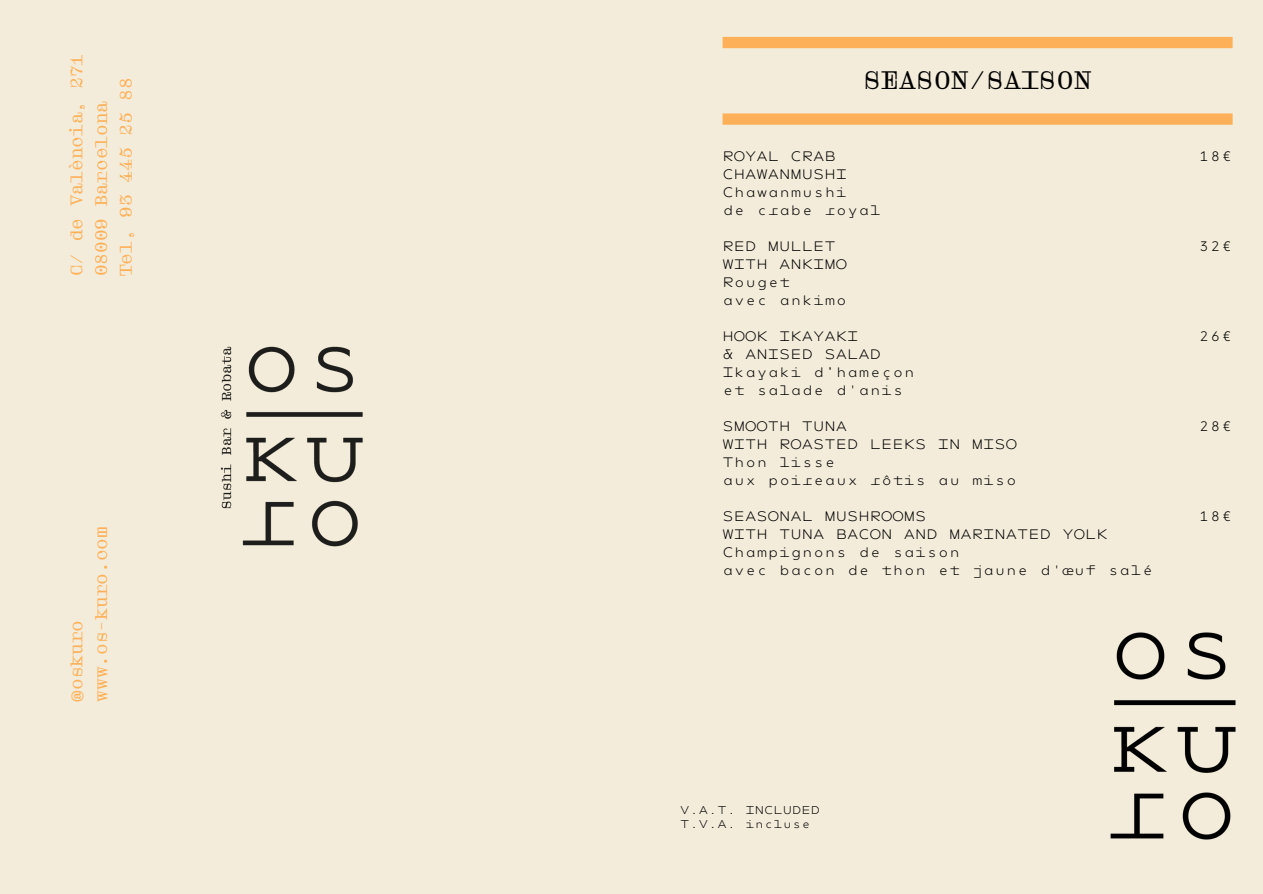
<style>
.page{position:relative;width:1263px;height:894px;background:#fff}
.page>*{position:absolute;margin:0;border:0;box-sizing:border-box;transform-origin:0 0}
.t1{font:27px "Droulers WEB";color:#000}
.t2{font:18px/24.8px "Droulers WEB";color:#fdb057}
.t3{font:100 13.5px "NEXT Pan Mono";color:#000}
.t4{font:100 11.1px "NEXT Pan Mono";color:#000}
</style>
<div class="page">
<div style="left:0;top:0;width:1263px;height:893px;background:#f4ecda"></div>
<img style="left:220px;top:346px;width:143px;height:201px">
<div style="left:723px;top:113px;width:510px;height:12px;background:#fdb057"></div>
<img style="left:1110px;top:632px;width:126px;height:208px">
<div style="left:723px;top:37px;width:510px;height:11px;background:#fdb057"></div>
<p class="t2" style="left:65px;top:276px;width:224px;rotate:-90deg">C/ de València, 271<br>08009 Barcelona</p>
<p class="t2" style="left:65px;top:701px;width:83px;rotate:-90deg">@oskuro</p>
<p class="t2" style="left:89px;top:701px;width:177px;rotate:-90deg">www.os-kuro.com</p>
<p class="t2" style="left:114px;top:276px;width:200px;rotate:-90deg">Tel, 93 445 25 88</p>
<p class="t1" style="left:864px;top:66px;width:229px">SEASON/SAISON</p>
<p class="t3" style="left:723px;top:149px;width:115px">ROYAL CRAB</p>
<p class="t3" style="left:723px;top:167px;width:126px">CHAWANMUSHI</p>
<p class="t3" style="left:723px;top:185px;width:126px">Chawanmushi</p>
<p class="t3" style="left:723px;top:203px;width:160px">de crabe royal</p>
<p class="t3" style="left:723px;top:239px;width:115px">RED MULLET</p>
<p class="t3" style="left:723px;top:257px;width:126px">WITH ANKIMO</p>
<p class="t3" style="left:723px;top:275px;width:70px">Rouget</p>
<p class="t3" style="left:723px;top:293px;width:126px">avec ankimo</p>
<p class="t3" style="left:723px;top:329px;width:138px">HOOK IKAYAKI</p>
<p class="t3" style="left:723px;top:347px;width:160px">&amp; ANISED SALAD</p>
<p class="t3" style="left:723px;top:365px;width:194px">Ikayaki d’hameçon</p>
<p class="t3" style="left:723px;top:383px;width:183px">et salade d'anis</p>
<p class="t3" style="left:723px;top:419px;width:126px">SMOOTH TUNA</p>
<p class="t3" style="left:723px;top:437px;width:296px">WITH ROASTED LEEKS IN MISO</p>
<p class="t3" style="left:723px;top:454px;width:115px">Thon lisse</p>
<p class="t3" style="left:723px;top:472px;width:296px">aux poireaux rôtis au miso</p>
<p class="t3" style="left:723px;top:508px;width:206px">SEASONAL MUSHROOMS</p>
<p class="t3" style="left:723px;top:526px;width:387px">WITH TUNA BACON AND MARINATED YOLK</p>
<p class="t3" style="left:723px;top:544px;width:240px">Champignons de saison</p>
<p class="t3" style="left:723px;top:562px;width:432px">avec bacon de thon et jaune d'œuf salé</p>
<p class="t4" style="left:680px;top:803px;width:142px">V.A.T. INCLUDED</p>
<p class="t4" style="left:680px;top:817px;width:132px">T.V.A. incluse</p>
<p class="t3" style="left:1198px;top:149px;width:36px">18€</p>
<p class="t3" style="left:1198px;top:239px;width:36px">32€</p>
<p class="t3" style="left:1198px;top:329px;width:36px">26€</p>
<p class="t3" style="left:1198px;top:419px;width:36px">28€</p>
<p class="t3" style="left:1198px;top:508px;width:36px">18€</p>
</div>
